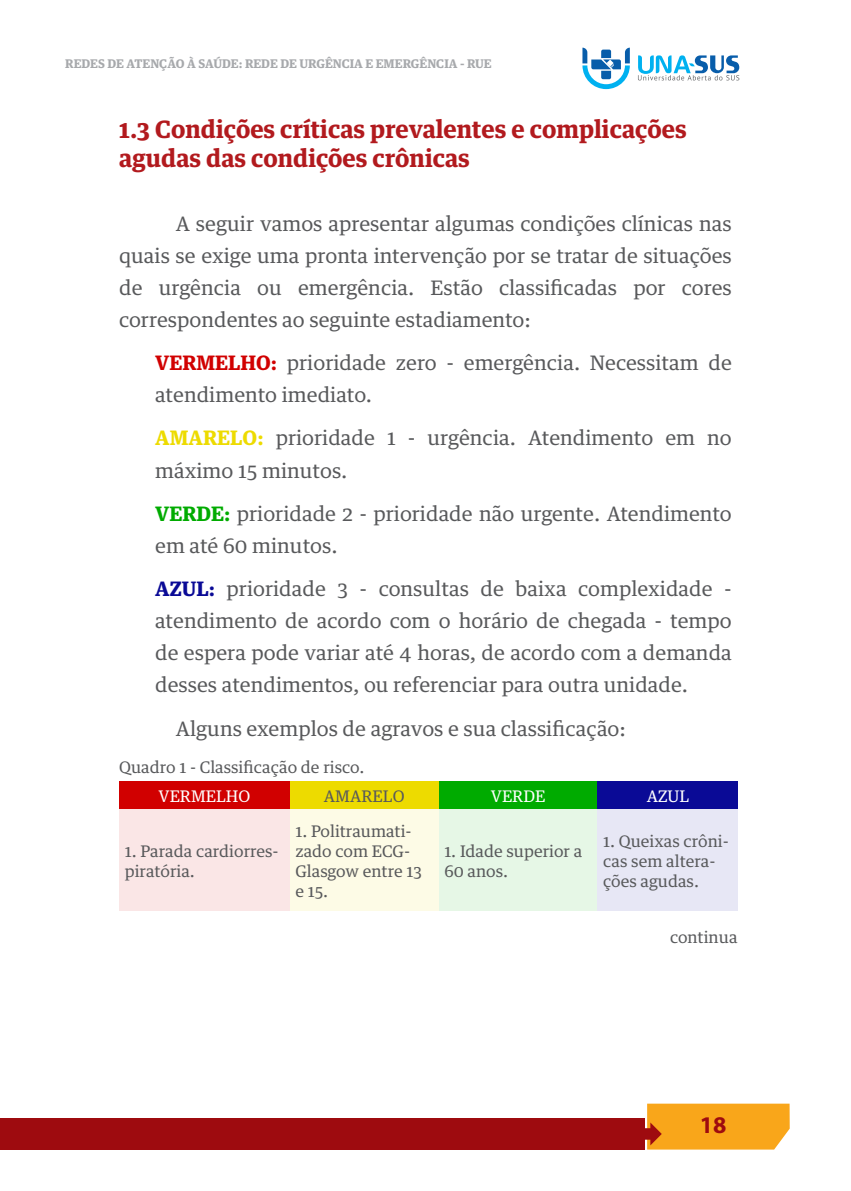
<style>
.page{position:relative;width:851px;height:1191px;background:#fff}
.page>*{position:absolute;margin:0;border:0;box-sizing:border-box;transform-origin:0 0}
.t1{font:700 24px/28.8px "Guardian Text Egyp";color:#b21a1e}
.t2{font:700 24px "Myriad Pro";color:#9e0b0f}
.t3{font:20px/32px "Guardian Text Egyp";color:#58595b}
.t4{font:16px/20px "Guardian Text Egyp";color:#58595b}
.t5{font:16px "Guardian Text Egyp";color:#fff}
.t6{font:700 12px "Guardian Text Egyp";color:#a7a9ac}
.s1{font-weight:700;color:#d10000}
.s2{font-weight:700;color:#eddb00}
.s3{font-weight:700;color:#00ab00}
.s4{font-weight:700;color:#0a0a96}
</style>
<div class="page">
<div style="left:0;top:1118px;width:644px;height:31px;background:#9e0b0f"></div>
<svg style="left:644px;top:1103px;width:145px;height:46px;background:#f6a524"></svg>
<svg style="left:582px;top:48px;width:47px;height:41px"></svg>
<svg style="left:638px;top:55px;width:101px;height:25px"></svg>
<div style="left:119px;top:781px;width:171px;height:28px;background:#d10000"></div>
<div style="left:290px;top:781px;width:148px;height:28px;background:#eddb00"></div>
<div style="left:438px;top:781px;width:159px;height:28px;background:#00ab00"></div>
<div style="left:597px;top:781px;width:141px;height:28px;background:#0a0a96"></div>
<div style="left:119px;top:809px;width:171px;height:102px;background:#fae6e6"></div>
<div style="left:290px;top:809px;width:148px;height:102px;background:#fdfbe6"></div>
<div style="left:438px;top:809px;width:159px;height:102px;background:#e6f7e6"></div>
<div style="left:597px;top:809px;width:141px;height:102px;background:#e7e7f5"></div>
<p class="t6" style="left:65px;top:54px;width:428px">REDES DE ATENÇÃO À SAÚDE: REDE DE URGÊNCIA E EMERGÊNCIA - RUE</p>
<p class="t1" style="left:119px;top:113px;width:569px">1.3 Condições críticas prevalentes e complicações agudas das condições crônicas</p>
<p class="t3" style="left:119px;top:205px;width:614px;text-align:justify;text-indent:57px">A seguir vamos apresentar algumas condições clínicas nas quais se exige uma pronta intervenção por se tratar de situações de urgência ou emergência. Estão classificadas por cores correspondentes ao seguinte estadiamento:</p>
<p class="t3" style="left:155px;top:345px;width:578px"><span class="s1">VERMELHO:</span> prioridade zero - emergência. Necessitam de atendimento imediato.</p>
<p class="t3" style="left:155px;top:420px;width:578px"><span class="s2">AMARELO:</span> prioridade 1 - urgência. Atendimento em no máximo 15 minutos.</p>
<p class="t3" style="left:155px;top:495px;width:578px"><span class="s3">VERDE:</span> prioridade 2 - prioridade não urgente. Atendimento em até 60 minutos.</p>
<p class="t3" style="left:155px;top:571px;width:578px;text-align:justify"><span class="s4">AZUL:</span> prioridade 3 - consultas de baixa complexidade - atendimento de acordo com o horário de chegada - tempo de espera pode variar até 4 horas, de acordo com a demanda desses atendimentos, ou referenciar para outra unidade.</p>
<p class="t3" style="left:176px;top:710px;width:451px">Alguns exemplos de agravos e sua classificação:</p>
<p class="t4" style="left:119px;top:756px;width:247px">Quadro 1 - Classificação de risco.</p>
<p class="t5" style="left:158px;top:782px;width:93px">VERMELHO</p>
<p class="t4" style="left:324px;top:784px;width:82px">AMARELO</p>
<p class="t5" style="left:491px;top:782px;width:56px">VERDE</p>
<p class="t5" style="left:646px;top:782px;width:44px">AZUL</p>
<p class="t4" style="left:125px;top:839px;width:155px">1. Parada cardiorres&shy;piratória.</p>
<p class="t4" style="left:295px;top:819px;width:128px">1. Politraumati&shy;zado com ECG-<br>Glasgow entre 13 e 15.</p>
<p class="t4" style="left:444px;top:839px;width:139px">1. Idade superior a<br>60 anos.</p>
<p class="t4" style="left:603px;top:829px;width:127px">1. Queixas crôni&shy;cas sem altera&shy;ções agudas.</p>
<p class="t4" style="left:670px;top:925px;width:69px">continua</p>
<p class="t2" style="left:699px;top:1109px;width:28px">18</p>
</div>
